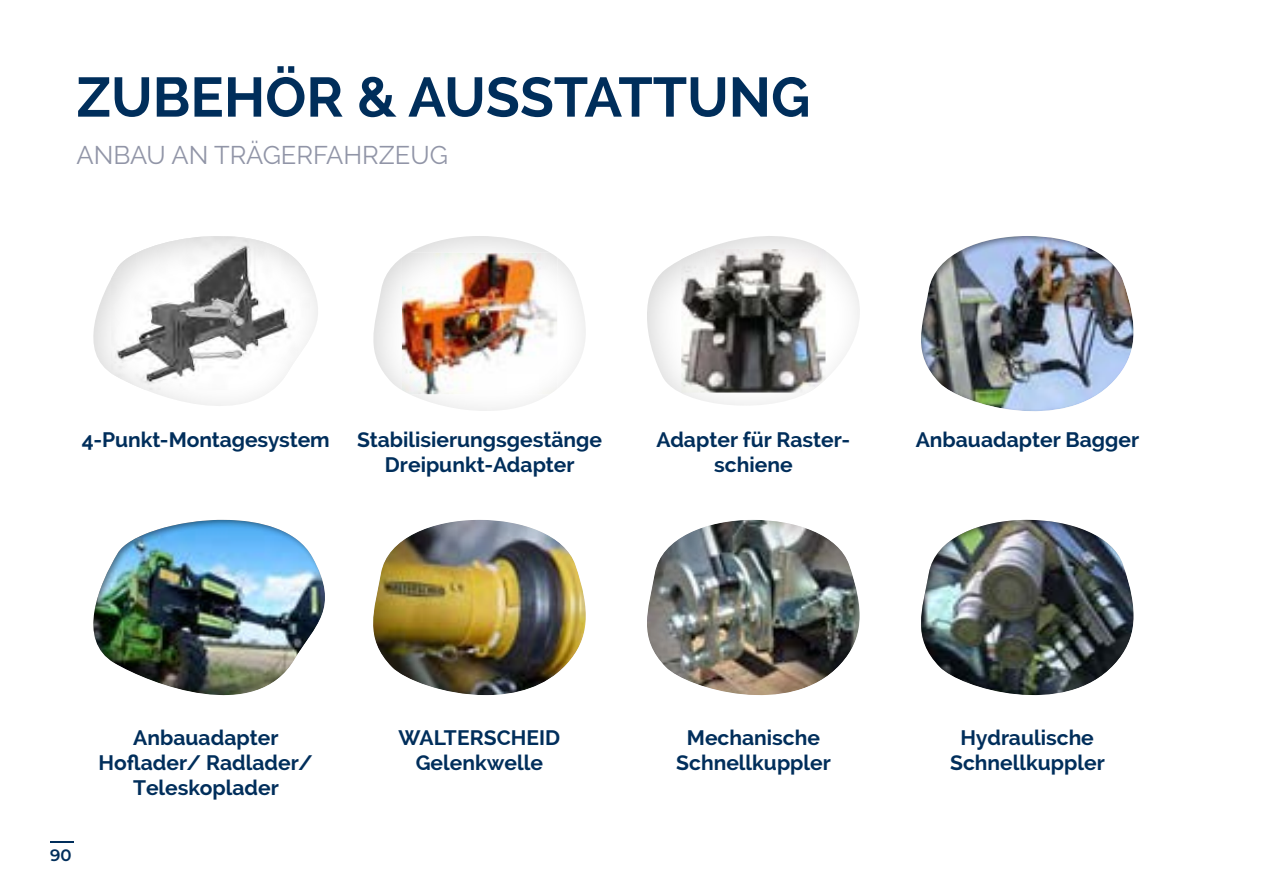
<style>
.page{position:relative;width:1263px;height:893px;background:#fff}
.page>*{position:absolute;margin:0;border:0;box-sizing:border-box;transform-origin:0 0}
.t1{font:700 55.5px "Raleway";color:#002e5b}
.t2{font:25.5px "Raleway";color:#9195a7}
.t3{font:700 21px/25.2px "Raleway";color:#002e5b;text-align:center}
.t4{font:600 16.5px "Montserrat";color:#002e5b}
</style>
<div class="page">
<div style="left:920px;top:234px;width:214px;height:179px;background:#000;opacity:.47"></div>
<div style="left:92px;top:518px;width:234px;height:178px;background:#000;opacity:.47"></div>
<div style="left:920px;top:518px;width:214px;height:179px;background:#000;opacity:.47"></div>
<div style="left:92px;top:234px;width:227px;height:173px;background:#000;opacity:.17"></div>
<div style="left:645px;top:234px;width:215px;height:172px;background:#000;opacity:.17"></div>
<div style="left:372px;top:234px;width:215px;height:178px;background:#000;opacity:.17"></div>
<div style="left:372px;top:518px;width:215px;height:179px;background:#000;opacity:.17"></div>
<div style="left:646px;top:518px;width:214px;height:179px;background:#000;opacity:.17"></div>
<hr style="left:50px;top:841px;width:23px;height:2px;background:#002e5b">
<h1 class="t1" style="left:77px;top:65px;width:735px">ZUBEHÖR &amp; AUSSTATTUNG</h1>
<p class="t2" style="left:77px;top:140px;width:373px">ANBAU AN TRÄGERFAHRZEUG</p>
<p class="t3" style="left:82px;top:427px;width:249px">4-Punkt-Montagesystem</p>
<p class="t3" style="left:656px;top:427px;width:195px">Adapter für Raster&shy;schiene</p>
<p class="t3" style="left:357px;top:427px;width:246px">Stabilisierungsgestänge<br>Dreipunkt-Adapter</p>
<p class="t3" style="left:916px;top:427px;width:225px">Anbauadapter Bagger</p>
<p class="t4" style="left:50px;top:843px;width:23px">90</p>
<p class="t3" style="left:99px;top:725px;width:216px">Anbauadapter<br>Hoflader/ Radlader/<br>Teleskoplader</p>
<p class="t3" style="left:950px;top:725px;width:156px">Hydraulische<br>Schnellkuppler</p>
<p class="t3" style="left:399px;top:725px;width:163px">WALTERSCHEID<br>Gelenkwelle</p>
<p class="t3" style="left:676px;top:725px;width:156px">Mechanische<br>Schnellkuppler</p>
</div>
